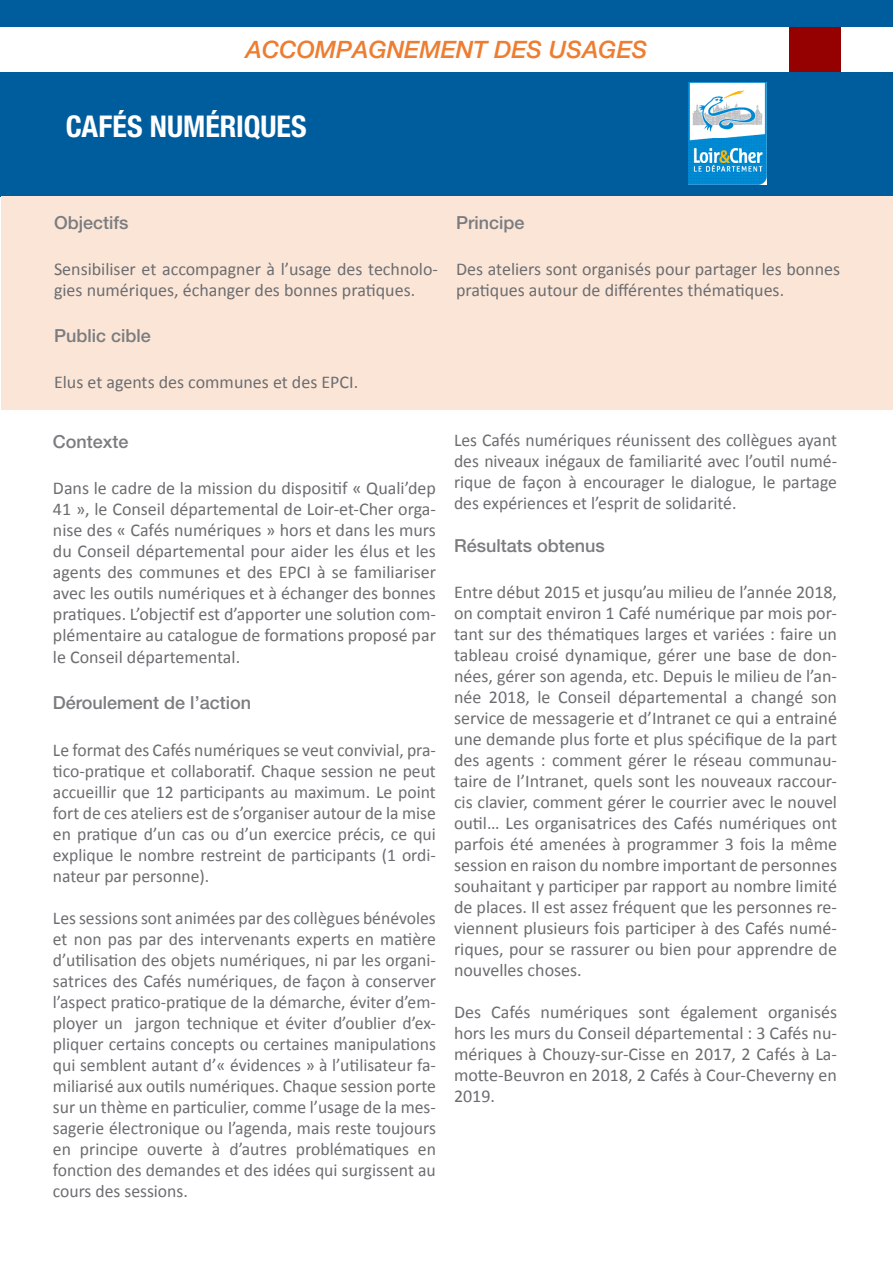
<style>
.page{position:relative;width:893px;height:1263px;background:#fff}
.page>*{position:absolute;margin:0;border:0;box-sizing:border-box;transform-origin:0 0}
.SOUS_TITRE{font:700 condensed 30px "Helvetica Neue LT Pro";color:#fff}
.t1{font:italic 500 24px "Helvetica Neue LT Pro";color:#ed7d31}
.t2{font:18px/21px "Calibri";color:#6c6d70;text-align:justify}
.t3{font:500 18px "Helvetica Neue LT Pro";color:#7a7c7f}
</style>
<div class="page">
<div style="left:0;top:0;width:893px;height:197px;background:#005d9d"></div>
<div style="left:1px;top:197px;width:892px;height:213px;background:#fbe5d6"></div>
<div style="left:0;top:28px;width:893px;height:44px;background:#fff"></div>
<div style="left:789px;top:28px;width:51px;height:44px;background:#950100"></div>
<img style="left:689px;top:82px;width:77px;height:102px">
<p class="t1" style="left:246px;top:36px;width:403px">ACCOMPAGNEMENT DES USAGES</p>
<p class="SOUS_TITRE" style="left:66px;top:108px;width:243px">CAFÉS NUMÉRIQUES</p>
<p class="t3" style="left:54px;top:212px;width:76px">Objectifs</p>
<p class="t2" style="left:54px;top:258px;width:386px">Sensibiliser et accompagner à l’usage des technolo&shy;gies numériques, échanger des bonnes pratiques.</p>
<p class="t3" style="left:54px;top:325px;width:98px">Public cible</p>
<p class="t2" style="left:54px;top:372px;width:306px">Elus et agents des communes et des EPCI.</p>
<p class="t3" style="left:456px;top:212px;width:70px">Principe</p>
<p class="t2" style="left:456px;top:258px;width:386px">Des ateliers sont organisés pour partager les bonnes pratiques autour de différentes thématiques.</p>
<p class="t3" style="left:53px;top:430px;width:77px">Contexte</p>
<p class="t2" style="left:53px;top:477px;width:385px">Dans le cadre de la mission du dispositif « Quali’dep 41 », le Conseil départemental de Loir-et-Cher orga&shy;nise des « Cafés numériques » hors et dans les murs du Conseil départemental pour aider les élus et les agents des communes et des EPCI à se familiariser avec les outils numériques et à échanger des bonnes pratiques. L’objectif est d’apporter une solution com&shy;plémentaire au catalogue de formations proposé par le Conseil départemental.</p>
<p class="t3" style="left:53px;top:692px;width:200px">Déroulement de l’action</p>
<p class="t2" style="left:53px;top:739px;width:385px">Le format des Cafés numériques se veut convivial, pra&shy;tico-pratique et collaboratif. Chaque session ne peut accueillir que 12 participants au maximum. Le point fort de ces ateliers est de s’organiser autour de la mise en pratique d’un cas ou d’un exercice précis, ce qui explique le nombre restreint de participants (1 ordi&shy;nateur par personne).</p>
<p class="t2" style="left:53px;top:907px;width:385px">Les sessions sont animées par des collègues bénévoles et non pas par des intervenants experts en matière d’utilisation des objets numériques, ni par les organi&shy;satrices des Cafés numériques, de façon à conserver l’aspect pratico-pratique de la démarche, éviter d’em&shy;ployer un jargon technique et éviter d’oublier d’ex&shy;pliquer certains concepts ou certaines manipulations qui semblent autant d’« évidences » à l’utilisateur fa&shy;miliarisé aux outils numériques. Chaque session porte sur un thème en particulier, comme l’usage de la mes&shy;sagerie électronique ou l’agenda, mais reste toujours en principe ouverte à d’autres problématiques en fonction des demandes et des idées qui surgissent au cours des sessions.</p>
<p class="t2" style="left:454px;top:430px;width:385px">Les Cafés numériques réunissent des collègues ayant des niveaux inégaux de familiarité avec l’outil numé&shy;rique de façon à encourager le dialogue, le partage des expériences et l’esprit de solidarité.</p>
<p class="t3" style="left:454px;top:535px;width:152px">Résultats obtenus</p>
<p class="t2" style="left:454px;top:582px;width:385px">Entre début 2015 et jusqu’au milieu de l’année 2018, on comptait environ 1 Café numérique par mois por&shy;tant sur des thématiques larges et variées : faire un tableau croisé dynamique, gérer une base de don&shy;nées, gérer son agenda, etc. Depuis le milieu de l’an&shy;née 2018, le Conseil départemental a changé son service de messagerie et d’Intranet ce qui a entrainé une demande plus forte et plus spécifique de la part des agents : comment gérer le réseau communau&shy;taire de l’Intranet, quels sont les nouveaux raccour&shy;cis clavier, comment gérer le courrier avec le nouvel outil… Les organisatrices des Cafés numériques ont parfois été amenées à programmer 3 fois la même session en raison du nombre important de personnes souhaitant y participer par rapport au nombre limité de places. Il est assez fréquent que les personnes re&shy;viennent plusieurs fois participer à des Cafés numé&shy;riques, pour se rassurer ou bien pour apprendre de nouvelles choses.</p>
<p class="t2" style="left:454px;top:1002px;width:385px">Des Cafés numériques sont également organisés hors les murs du Conseil départemental : 3 Cafés nu&shy;mériques à Chouzy-sur-Cisse en 2017, 2 Cafés à La&shy;motte-Beuvron en 2018, 2 Cafés à Cour-Cheverny en 2019.</p>
</div>
